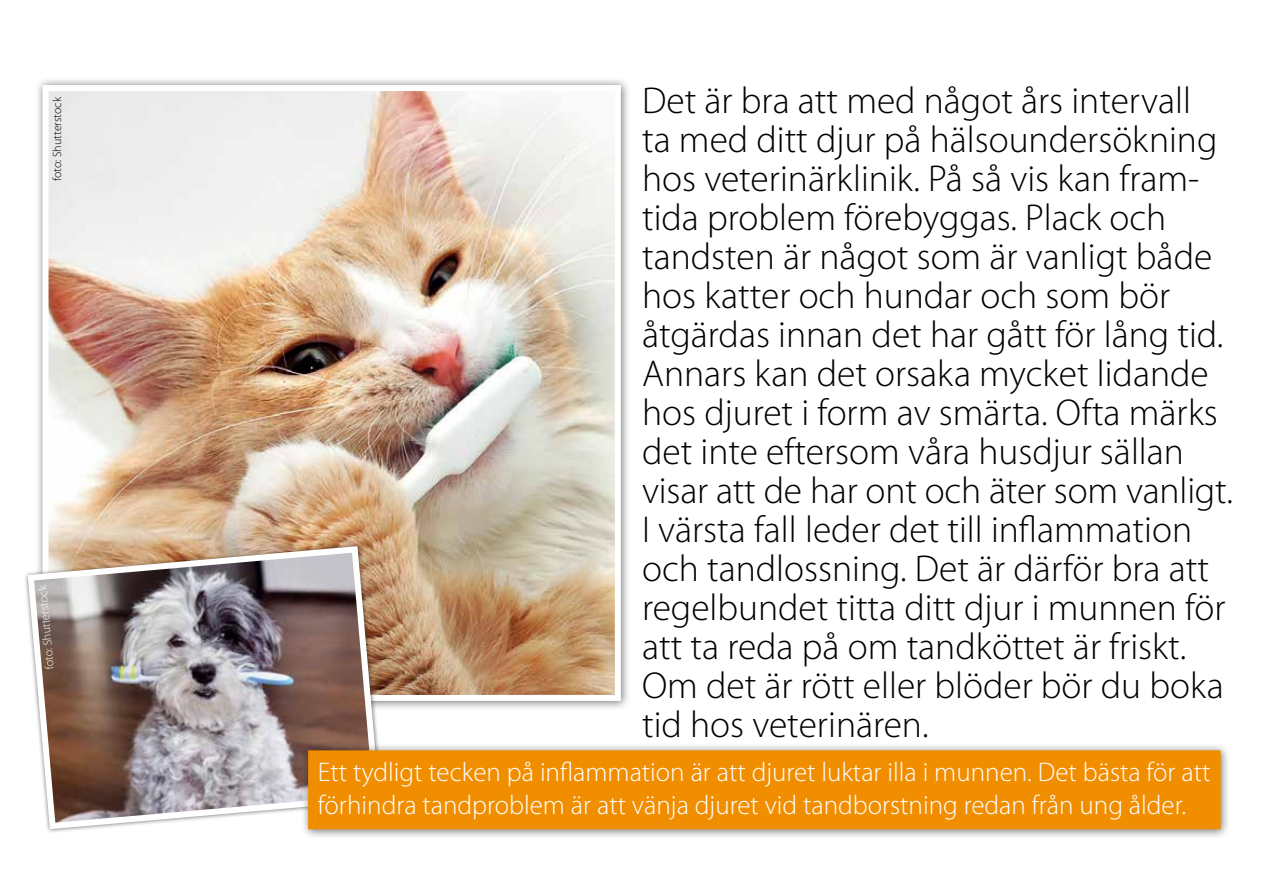
<style>
.page{position:relative;width:1263px;height:893px;background:#fff}
.page>*{position:absolute;margin:0;border:0;box-sizing:border-box;transform-origin:0 0}
.t1{font:300 37.5px/39px "Myriad Pro";color:#000}
.t2{font:300 27px/32.4px "Myriad Pro";color:#fff}
.t3{font:300 12px "Myriad Pro";color:#000}
.t4{font:300 12px "Myriad Pro";color:#fff}
</style>
<div class="page">
<div style="left:35px;top:77px;width:596px;height:634px;background:#000;opacity:.55"></div>
<img style="left:50px;top:92px;width:564px;height:602px">
<div style="left:43px;top:85px;width:578px;height:616px;border:6px solid #fff"></div>
<img style="left:25px;top:543px;width:358px;height:289px">
<div style="left:300px;top:743px;width:931px;height:96px;background:#000;opacity:.55"></div>
<div style="left:308px;top:750px;width:912px;height:79px;background:#f18e00;border:1px solid #f18e00"></div>
<p class="t3" style="left:50px;top:181px;width:86px;rotate:-90deg">foto: Shutterstock</p>
<p class="t4" style="left:43px;top:670px;width:86px;rotate:-95deg">foto: Shutterstock</p>
<p class="t1" style="left:642px;top:81px;width:592px">Det är bra att med något års intervall<br>ta med ditt djur på hälsoundersökning hos veterinärklinik. På så vis kan fram&shy;tida problem förebyggas. Plack och tandsten är något som är vanligt både hos katter och hundar och som bör åtgärdas innan det har gått för lång tid.<br>Annars kan det orsaka mycket lidande hos djuret i form av smärta. Ofta märks det inte eftersom våra husdjur sällan visar att de har ont och äter som vanligt.<br>I värsta fall leder det till inflammation och tandlossning. Det är därför bra att regelbundet titta ditt djur i munnen för att ta reda på om tandköttet är friskt.<br>Om det är rött eller blöder bör du boka tid hos veterinären.</p>
<p class="t2" style="left:318px;top:756px;width:894px">Ett tydligt tecken på inflammation är att djuret luktar illa i munnen. Det bästa för att förhindra tandproblem är att vänja djuret vid tandborstning redan från ung ålder.</p>
</div>
